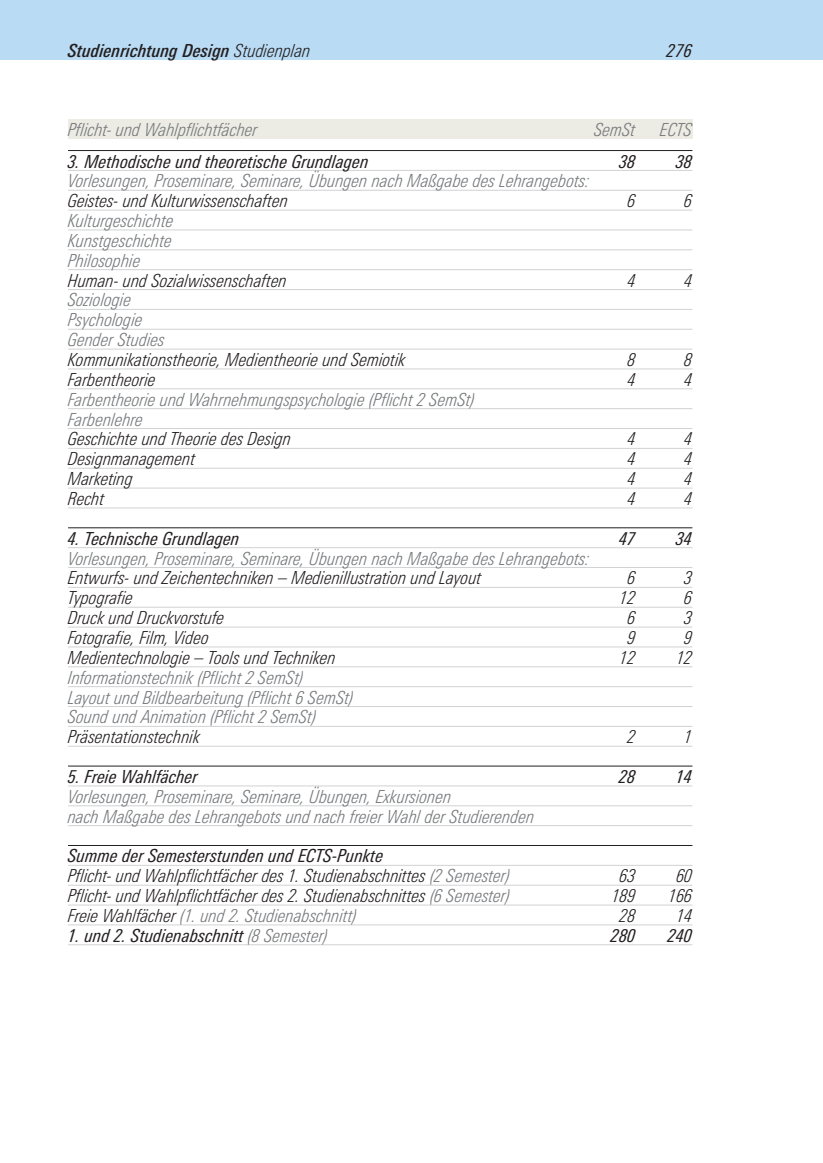
<style>
.page{position:relative;width:823px;height:1163px;background:#fff}
.page>*{position:absolute;margin:0;border:0;box-sizing:border-box;transform-origin:0 0}
.t1{font:italic 300 condensed 18px/19.8px "Linotype Univers";color:#76787b}
.t2{font:italic 300 condensed 18px/19.8px "Linotype Univers";color:#231f20}
.t3{font:italic condensed 18px "Linotype Univers";color:#231f20}
.t4{font:italic 500 condensed 18px "Linotype Univers";color:#231f20}
.s1{font-weight:300}
.s2{font-weight:400}
.s3{color:#76787b}
.s4{color:#231f20}
.s5{font-weight:300;color:#76787b}
</style>
<div class="page">
<div style="left:68px;top:119px;width:624px;height:20px;background:#ecece4"></div>
<hr style="left:68px;top:150px;width:624px;height:1px;background:#231f20">
<hr style="left:68px;top:170px;width:624px;height:1px;background:#d1d2d4">
<hr style="left:68px;top:190px;width:624px;height:1px;background:#d1d2d4">
<hr style="left:68px;top:210px;width:624px;height:1px;background:#d1d2d4">
<hr style="left:68px;top:229px;width:624px;height:1px;background:#d1d2d4">
<hr style="left:68px;top:249px;width:624px;height:1px;background:#d1d2d4">
<hr style="left:68px;top:269px;width:624px;height:1px;background:#d1d2d4">
<hr style="left:68px;top:289px;width:624px;height:1px;background:#d1d2d4">
<hr style="left:68px;top:309px;width:624px;height:1px;background:#d1d2d4">
<hr style="left:68px;top:329px;width:624px;height:1px;background:#d1d2d4">
<hr style="left:68px;top:349px;width:624px;height:1px;background:#d1d2d4">
<hr style="left:68px;top:368px;width:624px;height:1px;background:#d1d2d4">
<hr style="left:68px;top:388px;width:624px;height:1px;background:#d1d2d4">
<hr style="left:68px;top:408px;width:624px;height:1px;background:#d1d2d4">
<hr style="left:68px;top:428px;width:624px;height:1px;background:#d1d2d4">
<hr style="left:68px;top:448px;width:624px;height:1px;background:#d1d2d4">
<hr style="left:68px;top:468px;width:624px;height:1px;background:#d1d2d4">
<hr style="left:68px;top:487px;width:624px;height:1px;background:#d1d2d4">
<hr style="left:68px;top:507px;width:624px;height:1px;background:#d1d2d4">
<hr style="left:68px;top:527px;width:624px;height:1px;background:#231f20">
<hr style="left:68px;top:547px;width:624px;height:1px;background:#d1d2d4">
<hr style="left:68px;top:567px;width:624px;height:1px;background:#d1d2d4">
<hr style="left:68px;top:587px;width:624px;height:1px;background:#d1d2d4">
<hr style="left:68px;top:606px;width:624px;height:1px;background:#d1d2d4">
<hr style="left:68px;top:626px;width:624px;height:1px;background:#d1d2d4">
<hr style="left:68px;top:646px;width:624px;height:1px;background:#d1d2d4">
<hr style="left:68px;top:666px;width:624px;height:1px;background:#d1d2d4">
<hr style="left:68px;top:686px;width:624px;height:1px;background:#d1d2d4">
<hr style="left:68px;top:706px;width:624px;height:1px;background:#d1d2d4">
<hr style="left:68px;top:726px;width:624px;height:1px;background:#d1d2d4">
<hr style="left:68px;top:745px;width:624px;height:1px;background:#d1d2d4">
<hr style="left:68px;top:765px;width:624px;height:1px;background:#231f20">
<hr style="left:68px;top:785px;width:624px;height:1px;background:#d1d2d4">
<hr style="left:68px;top:805px;width:624px;height:1px;background:#d1d2d4">
<hr style="left:68px;top:825px;width:624px;height:1px;background:#d1d2d4">
<hr style="left:68px;top:845px;width:624px;height:1px;background:#231f20">
<hr style="left:68px;top:864px;width:624px;height:1px;background:#d1d2d4">
<hr style="left:68px;top:884px;width:624px;height:1px;background:#d1d2d4">
<hr style="left:68px;top:904px;width:624px;height:1px;background:#d1d2d4">
<hr style="left:68px;top:924px;width:624px;height:1px;background:#d1d2d4">
<hr style="left:68px;top:944px;width:624px;height:1px;background:#d1d2d4">
<div style="left:0;top:0;width:822px;height:60px;background:#b9dbf3"></div>
<p class="t4" style="left:68px;top:43px;width:244px">Studienrichtung Design <span class="s1">Studienplan</span></p>
<p class="t3" style="left:666px;top:43px;width:27px">276</p>
<p class="t1" style="left:68px;top:121px;width:191px">Pflicht- und Wahlpflichtfächer</p>
<p class="t1" style="left:594px;top:121px;width:43px">SemSt</p>
<p class="t1" style="left:660px;top:121px;width:34px">ECTS</p>
<p class="t3" style="left:68px;top:154px;width:302px">3. Methodische und theoretische Grundlagen</p>
<p class="t3" style="left:619px;top:154px;width:18px">38</p>
<p class="t3" style="left:675px;top:154px;width:18px">38</p>
<p class="t1" style="left:68px;top:172px;width:522px">Vorlesungen, Proseminare, Seminare, Übungen nach Maßgabe des Lehrangebots:</p>
<p class="t2" style="left:68px;top:192px;width:221px">Geistes- und Kulturwissenschaften</p>
<p class="t2" style="left:627px;top:192px;width:9px">6</p>
<p class="t2" style="left:684px;top:192px;width:9px">6</p>
<p class="t1" style="left:68px;top:212px;width:107px;text-align:justify">Kulturgeschichte Kunstgeschichte Philosophie</p>
<p class="t2" style="left:68px;top:271px;width:220px">Human- und Sozialwissenschaften</p>
<p class="t2" style="left:627px;top:271px;width:9px">4</p>
<p class="t2" style="left:684px;top:271px;width:9px">4</p>
<p class="t1" style="left:68px;top:291px;width:98px">Soziologie<br>Psychologie<br>Gender Studies</p>
<p class="t2" style="left:68px;top:351px;width:339px">Kommunikationstheorie, Medientheorie und Semiotik</p>
<p class="t2" style="left:627px;top:351px;width:9px">8</p>
<p class="t2" style="left:684px;top:351px;width:9px">8</p>
<p class="t2" style="left:68px;top:371px;width:89px">Farbentheorie</p>
<p class="t2" style="left:627px;top:371px;width:9px">4</p>
<p class="t2" style="left:684px;top:371px;width:9px">4</p>
<p class="t1" style="left:68px;top:390px;width:408px">Farbentheorie und Wahrnehmungspsychologie (Pflicht 2 SemSt)<br>Farbenlehre</p>
<p class="t2" style="left:68px;top:430px;width:225px">Geschichte und Theorie des Design</p>
<p class="t2" style="left:627px;top:430px;width:9px">4</p>
<p class="t2" style="left:684px;top:430px;width:9px">4</p>
<p class="t2" style="left:68px;top:450px;width:129px">Designmanagement</p>
<p class="t2" style="left:627px;top:450px;width:9px">4</p>
<p class="t2" style="left:684px;top:450px;width:9px">4</p>
<p class="t2" style="left:68px;top:470px;width:67px">Marketing</p>
<p class="t2" style="left:627px;top:470px;width:9px">4</p>
<p class="t2" style="left:684px;top:470px;width:9px">4</p>
<p class="t2" style="left:68px;top:490px;width:38px">Recht</p>
<p class="t2" style="left:627px;top:490px;width:9px">4</p>
<p class="t2" style="left:684px;top:490px;width:9px">4</p>
<p class="t3" style="left:68px;top:531px;width:173px">4. Technische Grundlagen</p>
<p class="t3" style="left:619px;top:531px;width:18px">47</p>
<p class="t3" style="left:675px;top:531px;width:18px">34</p>
<p class="t1" style="left:68px;top:549px;width:522px">Vorlesungen, Proseminare, Seminare, Übungen nach Maßgabe des Lehrangebots:</p>
<p class="t2" style="left:68px;top:569px;width:415px">Entwurfs- und Zeichentechniken – Medienillustration und Layout</p>
<p class="t2" style="left:627px;top:569px;width:9px">6</p>
<p class="t2" style="left:684px;top:569px;width:9px">3</p>
<p class="t2" style="left:68px;top:589px;width:67px">Typografie</p>
<p class="t2" style="left:619px;top:589px;width:17px">12</p>
<p class="t2" style="left:684px;top:589px;width:9px">6</p>
<p class="t2" style="left:68px;top:609px;width:158px">Druck und Druckvorstufe</p>
<p class="t2" style="left:627px;top:609px;width:9px">6</p>
<p class="t2" style="left:684px;top:609px;width:9px">3</p>
<p class="t2" style="left:68px;top:629px;width:142px">Fotografie, Film, Video</p>
<p class="t2" style="left:627px;top:629px;width:9px">9</p>
<p class="t2" style="left:684px;top:629px;width:9px">9</p>
<p class="t2" style="left:68px;top:648px;width:269px">Medientechnologie – Tools und Techniken</p>
<p class="t2" style="left:619px;top:648px;width:17px">12</p>
<p class="t2" style="left:676px;top:648px;width:17px">12</p>
<p class="t1" style="left:68px;top:668px;width:287px">Informationstechnik (Pflicht 2 SemSt)<br>Layout und Bildbearbeitung (Pflicht 6 SemSt)<br>Sound und Animation (Pflicht 2 SemSt)</p>
<p class="t2" style="left:68px;top:728px;width:134px">Präsentationstechnik</p>
<p class="t2" style="left:627px;top:728px;width:9px">2</p>
<p class="t2" style="left:684px;top:728px;width:9px">1</p>
<p class="t3" style="left:68px;top:769px;width:131px">5. Freie Wahlfächer</p>
<p class="t3" style="left:619px;top:769px;width:18px">28</p>
<p class="t3" style="left:675px;top:769px;width:18px">14</p>
<p class="t1" style="left:68px;top:787px;width:467px">Vorlesungen, Proseminare, Seminare, Übungen, Exkursionen<br>nach Maßgabe des Lehrangebots und nach freier Wahl der Studierenden</p>
<p class="t2" style="left:68px;top:847px;width:443px"><span class="s2">Summe der Semesterstunden und ECTS-Punkte<br></span>Pflicht- und Wahlpflichtfächer des 1. Studienabschnittes <span class="s3">(2 Semester)</span></p>
<p class="t2" style="left:619px;top:867px;width:17px">63</p>
<p class="t2" style="left:676px;top:867px;width:17px">60</p>
<p class="t2" style="left:68px;top:886px;width:443px">Pflicht- und Wahlpflichtfächer des 2. Studienabschnittes <span class="s3">(6 Semester)</span></p>
<p class="t2" style="left:611px;top:886px;width:25px">189</p>
<p class="t2" style="left:668px;top:886px;width:25px">166</p>
<p class="t1" style="left:68px;top:906px;width:290px"><span class="s4">Freie Wahlfächer</span> (1. und 2. Studienabschnitt)</p>
<p class="t2" style="left:619px;top:906px;width:17px">28</p>
<p class="t2" style="left:676px;top:906px;width:17px">14</p>
<p class="t3" style="left:68px;top:928px;width:261px">1. und 2. Studienabschnitt <span class="s5">(8 Semester)</span></p>
<p class="t3" style="left:611px;top:928px;width:26px">280</p>
<p class="t3" style="left:667px;top:928px;width:26px">240</p>
</div>
